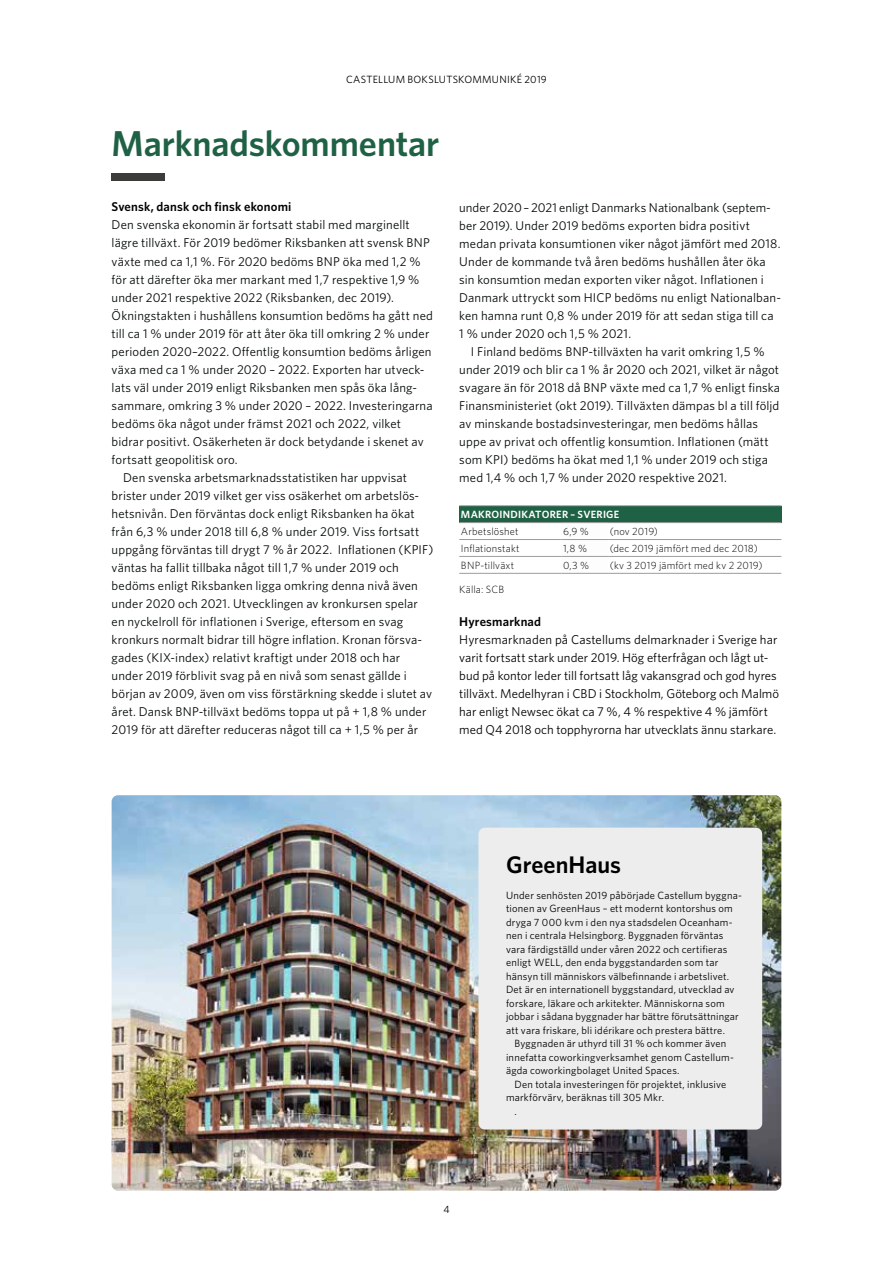
<style>
.page{position:relative;width:893px;height:1263px;background:#fff}
.page>*{position:absolute;margin:0;border:0;box-sizing:border-box;transform-origin:0 0}
.t1{font:600 36px "Whitney";letter-spacing:-.005em;color:#1f6144}
.t2{font:600 24px "Whitney";color:#000}
.t3{font:12.75px/18px "Whitney";letter-spacing:.01em;color:#030907}
.t4{font:12.75px/18px "Whitney";letter-spacing:.005em;color:#010203}
.t5{font:600 12.75px "Whitney";letter-spacing:.015em;color:#000}
.t6{font:10.5px/13.5px "Whitney";letter-spacing:.02em;color:#000}
.t7{font:300 10.5px "Whitney";letter-spacing:.015em;color:#000}
.t8{font:600 10.5px "Whitney";letter-spacing:.025em;color:#fff}
</style>
<div class="page">
<img style="left:112px;top:795px;width:669px;height:396px">
<div style="left:112px;top:174px;width:53px;height:7px;background:#3c3c3b"></div>
<div style="left:459px;top:506px;width:322px;height:17px;background:#1f6144"></div>
<svg style="left:561px;top:523px;width:47px;height:50px"></svg>
<hr style="left:459px;top:556px;width:102px;height:1px;background:#9d9d9c">
<hr style="left:561px;top:556px;width:47px;height:1px;background:#9d9d9c">
<hr style="left:608px;top:556px;width:173px;height:1px;background:#9d9d9c">
<hr style="left:459px;top:539px;width:102px;height:1px;background:#9d9d9c">
<hr style="left:561px;top:539px;width:47px;height:1px;background:#9d9d9c">
<hr style="left:608px;top:539px;width:173px;height:1px;background:#9d9d9c">
<hr style="left:459px;top:573px;width:102px;height:1px;background:#9d9d9c">
<hr style="left:561px;top:573px;width:47px;height:1px;background:#9d9d9c">
<hr style="left:608px;top:573px;width:173px;height:1px;background:#9d9d9c">
<hr style="left:459px;top:505px;width:102px;height:1px;background:#9d9d9c">
<hr style="left:561px;top:505px;width:47px;height:1px;background:#9d9d9c">
<hr style="left:608px;top:505px;width:173px;height:1px;background:#9d9d9c">
<hr style="left:459px;top:522px;width:102px;height:1px;background:#9d9d9c">
<hr style="left:561px;top:522px;width:47px;height:1px;background:#9d9d9c">
<hr style="left:608px;top:522px;width:173px;height:1px;background:#9d9d9c">
<div style="left:478px;top:828px;width:284px;height:301px;background:#ededed;border-radius:6px"></div>
<p class="t6" style="left:346px;top:72px;width:202px">CASTELLUM BOKSLUTSKOMMUNIKÉ 2019</p>
<h1 class="t1" style="left:112px;top:120px;width:329px">Marknadskommentar</h1>
<p class="t5" style="left:112px;top:199px;width:181px">Svensk, dansk och finsk ekonomi</p>
<p class="t3" style="left:112px;top:216px;width:300px">Den svenska ekonomin är fortsatt stabil med marginellt</p>
<p class="t3" style="left:112px;top:234px;width:320px">lägre tillväxt. För 2019 bedömer Riksbanken att svensk BNP</p>
<p class="t3" style="left:112px;top:252px;width:311px">växte med ca 1,1 %. För 2020 bedöms BNP öka med 1,2 %</p>
<p class="t3" style="left:112px;top:270px;width:309px">för att därefter öka mer markant med 1,7 respektive 1,9 %</p>
<p class="t3" style="left:112px;top:288px;width:284px">under 2021 respektive 2022 (Riksbanken, dec 2019).</p>
<p class="t3" style="left:112px;top:306px;width:323px">Ökningstakten i hushållens konsumtion bedöms ha gått ned</p>
<p class="t3" style="left:112px;top:324px;width:319px">till ca 1 % under 2019 för att åter öka till omkring 2 % under</p>
<p class="t3" style="left:112px;top:342px;width:321px">perioden 2020–2022. Offentlig konsumtion bedöms årligen</p>
<p class="t3" style="left:112px;top:360px;width:314px">växa med ca 1 % under 2020 – 2022. Exporten har utveck-</p>
<p class="t3" style="left:112px;top:378px;width:307px">lats väl under 2019 enligt Riksbanken men spås öka lång-</p>
<p class="t3" style="left:112px;top:396px;width:323px">sammare, omkring 3 % under 2020 – 2022. Investeringarna</p>
<p class="t3" style="left:112px;top:414px;width:291px">bedöms öka något under främst 2021 och 2022, vilket</p>
<p class="t3" style="left:112px;top:432px;width:314px">bidrar positivt. Osäkerheten är dock betydande i skenet av</p>
<p class="t3" style="left:112px;top:450px;width:128px">fortsatt geopolitisk oro.</p>
<p class="t3" style="left:123px;top:468px;width:285px">Den svenska arbetsmarknadsstatistiken har uppvisat</p>
<p class="t3" style="left:112px;top:486px;width:309px">brister under 2019 vilket ger viss osäkerhet om arbetslös-</p>
<p class="t3" style="left:112px;top:504px;width:305px">hetsnivån. Den förväntas dock enligt Riksbanken ha ökat</p>
<p class="t3" style="left:112px;top:522px;width:309px">från 6,3 % under 2018 till 6,8 % under 2019. Viss fortsatt</p>
<p class="t3" style="left:112px;top:540px;width:323px">uppgång förväntas till drygt 7 % år 2022. Inflationen (KPIF)</p>
<p class="t3" style="left:112px;top:558px;width:289px">väntas ha fallit tillbaka något till 1,7 % under 2019 och</p>
<p class="t3" style="left:112px;top:576px;width:308px">bedöms enligt Riksbanken ligga omkring denna nivå även</p>
<p class="t3" style="left:112px;top:594px;width:308px">under 2020 och 2021. Utvecklingen av kronkursen spelar</p>
<p class="t3" style="left:112px;top:612px;width:293px">en nyckelroll för inflationen i Sverige, eftersom en svag</p>
<p class="t3" style="left:112px;top:630px;width:312px">kronkurs normalt bidrar till högre inflation. Kronan försva-</p>
<p class="t3" style="left:112px;top:648px;width:290px">gades (KIX-index) relativt kraftigt under 2018 och har</p>
<p class="t3" style="left:112px;top:666px;width:297px">under 2019 förblivit svag på en nivå som senast gällde i</p>
<p class="t3" style="left:112px;top:684px;width:322px">början av 2009, även om viss förstärkning skedde i slutet av</p>
<p class="t3" style="left:112px;top:702px;width:316px">året. Dansk BNP-tillväxt bedöms toppa ut på + 1,8 % under</p>
<p class="t3" style="left:112px;top:720px;width:308px">2019 för att därefter reduceras något till ca + 1,5 % per år</p>
<p class="t3" style="left:459px;top:198px;width:323px">under 2020 – 2021 enligt Danmarks Nationalbank (septem&shy;ber 2019). Under 2019 bedöms exporten bidra positivt medan privata konsumtionen viker något jämfört med 2018.<br>Under de kommande två åren bedöms hushållen åter öka sin konsumtion medan exporten viker något. Inflationen i Danmark uttryckt som HICP bedöms nu enligt Nationalban&shy;ken hamna runt 0,8 % under 2019 för att sedan stiga till ca 1 % under 2020 och 1,5 % 2021.</p>
<p class="t3" style="left:459px;top:342px;width:322px;text-indent:12px">I Finland bedöms BNP-tillväxten ha varit omkring 1,5 % under 2019 och blir ca 1 % år 2020 och 2021, vilket är något svagare än för 2018 då BNP växte med ca 1,7 % enligt finska Finansministeriet (okt 2019). Tillväxten dämpas bl a till följd av minskande bostadsinvesteringar, men bedöms hållas uppe av privat och offentlig konsumtion. Inflationen (mätt som KPI) bedöms ha ökat med 1,1 % under 2019 och stiga med 1,4 % och 1,7 % under 2020 respektive 2021.</p>
<p class="t8" style="left:461px;top:508px;width:160px">MAKROINDIKATORER – SVERIGE</p>
<p class="t7" style="left:461px;top:525px;width:59px">Arbetslöshet</p>
<p class="t7" style="left:563px;top:525px;width:27px">6,9 %</p>
<p class="t7" style="left:610px;top:525px;width:50px">(nov 2019)</p>
<p class="t7" style="left:461px;top:541px;width:60px">Inflationstakt</p>
<p class="t7" style="left:563px;top:541px;width:26px">1,8 %</p>
<p class="t7" style="left:610px;top:541px;width:149px">(dec 2019 jämfört med dec 2018)</p>
<p class="t7" style="left:461px;top:558px;width:55px">BNP-tillväxt</p>
<p class="t7" style="left:563px;top:558px;width:28px">0,3 %</p>
<p class="t7" style="left:610px;top:558px;width:154px">(kv 3 2019 jämfört med kv 2 2019)</p>
<p class="t7" style="left:459px;top:582px;width:46px">Källa: SCB</p>
<p class="t5" style="left:459px;top:613px;width:83px">Hyresmarknad</p>
<p class="t4" style="left:459px;top:630px;width:321px">Hyresmarknaden på Castellums delmarknader i Sverige har varit fortsatt stark under 2019. Hög efterfrågan och lågt ut-- bud på kontor leder till fortsatt låg vakansgrad och god hyres tillväxt. Medelhyran i CBD i Stockholm, Göteborg och Malmö har enligt Newsec ökat ca 7 %, 4 % respektive 4 % jämfört med Q4 2018 och topphyrorna har utvecklats ännu starkare.</p>
<p class="t6" style="left:443px;top:1202px;width:8px">4</p>
<h2 class="t2" style="left:506px;top:849px;width:117px">GreenHaus</h2>
<p class="t6" style="left:506px;top:888px;width:237px">Under senhösten 2019 påbörjade Castellum byggna&shy;tionen av GreenHaus – ett modernt kontorshus om dryga 7 000 kvm i den nya stadsdelen Oceanham&shy;nen i centrala Helsingborg. Byggnaden förväntas vara färdigställd under våren 2022 och certifieras enligt WELL, den enda byggstandarden som tar hänsyn till människors välbefinnande i arbetslivet.<br>Det är en internationell byggstandard, utvecklad av forskare, läkare och arkitekter. Människorna som jobbar i sådana byggnader har bättre förutsättningar att vara friskare, bli idérikare och prestera bättre.</p>
<p class="t6" style="left:506px;top:1037px;width:228px;text-indent:9px">Byggnaden är uthyrd till 31 % och kommer även innefatta coworkingverksamhet genom Castellum&shy;ägda coworkingbolaget United Spaces.</p>
<p class="t6" style="left:514px;top:1077px;width:213px">Den totala investeringen för projektet, inklusive</p>
<p class="t6" style="left:506px;top:1091px;width:160px">markförvärv, beräknas till 305 Mkr.</p>
<p class="t6" style="left:514px;top:1104px;width:4px">.</p>
</div>
